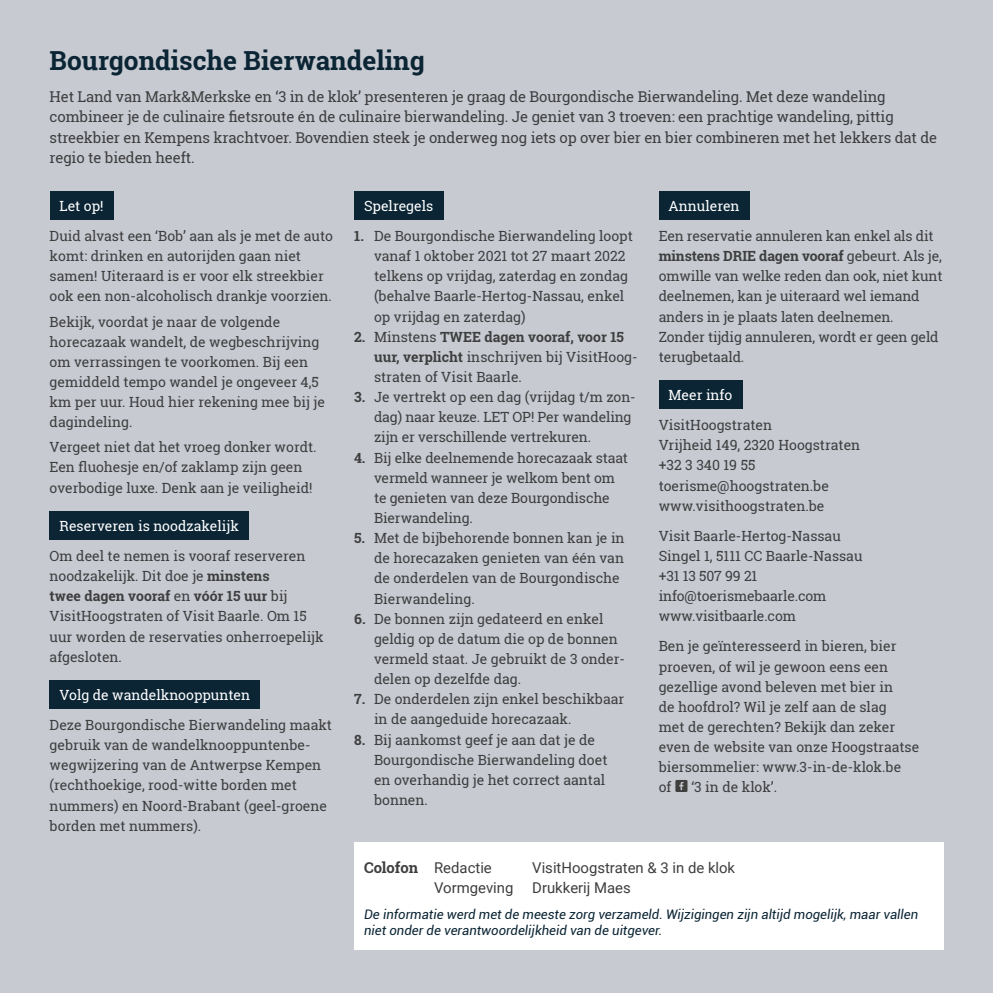
<style>
.page{position:relative;width:993px;height:993px;background:#fff}
.page>*{position:absolute;margin:0;border:0;box-sizing:border-box;transform-origin:0 0}
.ondertitel{font:700 26.25px "Roboto Slab";color:#0b2535}
.doorlopende_tekst{font:14.88px/20.1px "Roboto Slab";letter-spacing:-.01em;color:#3e3e3f}
.doorlopende_tekst-2{font:14.88px "Roboto";color:#3e3e3f}
.doorlopende_tekst-3{font:14px/20.1px "Roboto Slab";color:#3e3e3f}
.tussentitel{font:14px "Roboto Slab";color:#fff}
.doorlopende_tekst-4{font:italic 13.12px/15.8px "Roboto";color:#0b2535}
.s1{font-weight:700}
.s2{font-family:"Social Shapes";font-size:17.5px}
.s3{font-family:"Roboto Slab";font-weight:700}
</style>
<div class="page">
<div style="left:0;top:0;width:992px;height:992px;background:#c7cad1"></div>
<div style="left:50px;top:191px;width:63px;height:28px;background:#0b2535"></div>
<div style="left:50px;top:511px;width:199px;height:28px;background:#0b2535"></div>
<div style="left:50px;top:680px;width:210px;height:28px;background:#0b2535"></div>
<div style="left:354px;top:191px;width:89px;height:28px;background:#0b2535"></div>
<div style="left:658px;top:191px;width:91px;height:28px;background:#0b2535"></div>
<div style="left:658px;top:380px;width:84px;height:28px;background:#0b2535"></div>
<div style="left:354px;top:842px;width:589px;height:107px;background:#fff"></div>
<p class="ondertitel" style="left:50px;top:43px;width:376px">Bourgondische Bierwandeling</p>
<p class="doorlopende_tekst" style="left:50px;top:87px;width:888px">Het Land van Mark&amp;Merkske en ‘3 in de klok’ presenteren je graag de Bourgondische Bierwandeling. Met deze wandeling combineer je de culinaire fietsroute én de culinaire bierwandeling. Je geniet van 3 troeven: een prachtige wandeling, pittig streekbier en Kempens krachtvoer. Bovendien steek je onderweg nog iets op over bier en bier combineren met het lekkers dat de regio te bieden heeft.</p>
<p class="tussentitel" style="left:60px;top:196px;width:45px">Let op!</p>
<p class="doorlopende_tekst-3" style="left:50px;top:225px;width:284px">Duid alvast een ‘Bob’ aan als je met de auto komt: drinken en autorijden gaan niet samen! Uiteraard is er voor elk streekbier ook een non-alcoholisch drankje voorzien.</p>
<p class="doorlopende_tekst-3" style="left:50px;top:311px;width:277px">Bekijk, voordat je naar de volgende horecazaak wandelt, de wegbeschrijving om verrassingen te voorkomen. Bij een gemiddeld tempo wandel je ongeveer 4,5 km per uur. Houd hier rekening mee bij je dagindeling.</p>
<p class="doorlopende_tekst-3" style="left:50px;top:437px;width:268px">Vergeet niet dat het vroeg donker wordt.<br>Een fluohesje en/of zaklamp zijn geen overbodige luxe. Denk aan je veiligheid!</p>
<p class="tussentitel" style="left:60px;top:516px;width:181px">Reserveren is noodzakelijk</p>
<p class="doorlopende_tekst-3" style="left:50px;top:545px;width:275px">Om deel te nemen is vooraf reserveren noodzakelijk. Dit doe je <span class="s1">minstens<br>twee dagen vooraf</span> en <span class="s1">vóór 15 uur</span> bij VisitHoogstraten of Visit Baarle. Om 15 uur worden de reservaties onherroepelijk afgesloten.</p>
<p class="tussentitel" style="left:60px;top:685px;width:192px">Volg de wandelknooppunten</p>
<p class="doorlopende_tekst-3" style="left:50px;top:714px;width:284px">Deze Bourgondische Bierwandeling maakt gebruik van de wandelknooppuntenbe&shy;wegwijzering van de Antwerpse Kempen (rechthoekige, rood-witte borden met nummers) en Noord-Brabant (geel-groene borden met nummers).</p>
<p class="tussentitel" style="left:364px;top:196px;width:71px">Spelregels</p>
<p class="doorlopende_tekst-3" style="left:374px;top:225px;width:260px;text-indent:-20px"><span class="s1">1.</span> De Bourgondische Bierwandeling loopt vanaf 1 oktober 2021 tot 27 maart 2022 telkens op vrijdag, zaterdag en zondag (behalve Baarle-Hertog-Nassau, enkel op vrijdag en zaterdag)</p>
<p class="doorlopende_tekst-3" style="left:374px;top:326px;width:265px;text-indent:-20px"><span class="s1">2.</span> Minstens <span class="s1">TWEE dagen vooraf, voor 15 uur, verplicht</span> inschrijven bij VisitHoog&shy;straten of Visit Baarle.</p>
<p class="doorlopende_tekst-3" style="left:374px;top:386px;width:263px;text-indent:-20px"><span class="s1">3.</span> Je vertrekt op een dag (vrijdag t/m zon&shy;dag) naar keuze. LET OP! Per wandeling zijn er verschillende vertrekuren.</p>
<p class="doorlopende_tekst-3" style="left:374px;top:447px;width:255px;text-indent:-20px"><span class="s1">4.</span> Bij elke deelnemende horecazaak staat vermeld wanneer je welkom bent om te genieten van deze Bourgondische<br>Bierwandeling.</p>
<p class="doorlopende_tekst-3" style="left:374px;top:527px;width:252px;text-indent:-20px"><span class="s1">5.</span> Met de bijbehorende bonnen kan je in de horecazaken genieten van één van de onderdelen van de Bourgondische<br>Bierwandeling.</p>
<p class="doorlopende_tekst-3" style="left:374px;top:608px;width:252px;text-indent:-20px"><span class="s1">6.</span> De bonnen zijn gedateerd en enkel geldig op de datum die op de bonnen vermeld staat. Je gebruikt de 3 onder&shy;delen op dezelfde dag.</p>
<p class="doorlopende_tekst-3" style="left:374px;top:688px;width:251px;text-indent:-20px"><span class="s1">7.</span> De onderdelen zijn enkel beschikbaar in de aangeduide horecazaak.</p>
<p class="doorlopende_tekst-3" style="left:374px;top:729px;width:235px;text-indent:-20px"><span class="s1">8.</span> Bij aankomst geef je aan dat je de<br>Bourgondische Bierwandeling doet en overhandig je het correct aantal bonnen.</p>
<p class="tussentitel" style="left:668px;top:196px;width:72px">Annuleren</p>
<p class="doorlopende_tekst-3" style="left:658px;top:225px;width:285px">Een reservatie annuleren kan enkel als dit <span class="s1">minstens DRIE dagen vooraf</span> gebeurt. Als je, omwille van welke reden dan ook, niet kunt deelnemen, kan je uiteraard wel iemand anders in je plaats laten deelnemen.<br>Zonder tijdig annuleren, wordt er geen geld terugbetaald.</p>
<p class="tussentitel" style="left:668px;top:385px;width:65px">Meer info</p>
<p class="doorlopende_tekst-3" style="left:658px;top:414px;width:203px">VisitHoogstraten<br>Vrijheid 149, 2320 Hoogstraten +32 3 340 19 55 toerisme@hoogstraten.be www.visithoogstraten.be</p>
<p class="doorlopende_tekst-3" style="left:658px;top:525px;width:205px">Visit Baarle-Hertog-Nassau<br>Singel 1, 5111 CC Baarle-Nassau +31 13 507 99 21 info@toerismebaarle.com www.visitbaarle.com</p>
<p class="doorlopende_tekst-3" style="left:658px;top:636px;width:262px">Ben je geïnteresseerd in bieren, bier proeven, of wil je gewoon eens een gezellige avond beleven met bier in<br>de hoofdrol? Wil je zelf aan de slag<br>met de gerechten? Bekijk dan zeker even de website van onze Hoogstraatse biersommelier: www.3-in-de-klok.be<br>of <span class="s2">M</span> ‘3 in de klok’.</p>
<p class="doorlopende_tekst-2" style="left:364px;top:856px;width:129px"><span class="s3">Colofon</span> Redactie</p>
<p class="doorlopende_tekst-2" style="left:532px;top:856px;width:204px">VisitHoogstraten &amp; 3 in de klok</p>
<p class="doorlopende_tekst-2" style="left:434px;top:877px;width:81px">Vormgeving</p>
<p class="doorlopende_tekst-2" style="left:532px;top:877px;width:100px">Drukkerij Maes</p>
<p class="doorlopende_tekst-4" style="left:364px;top:905px;width:555px">De informatie werd met de meeste zorg verzameld. Wijzigingen zijn altijd mogelijk, maar vallen niet onder de verantwoordelijkheid van de uitgever.</p>
</div>
